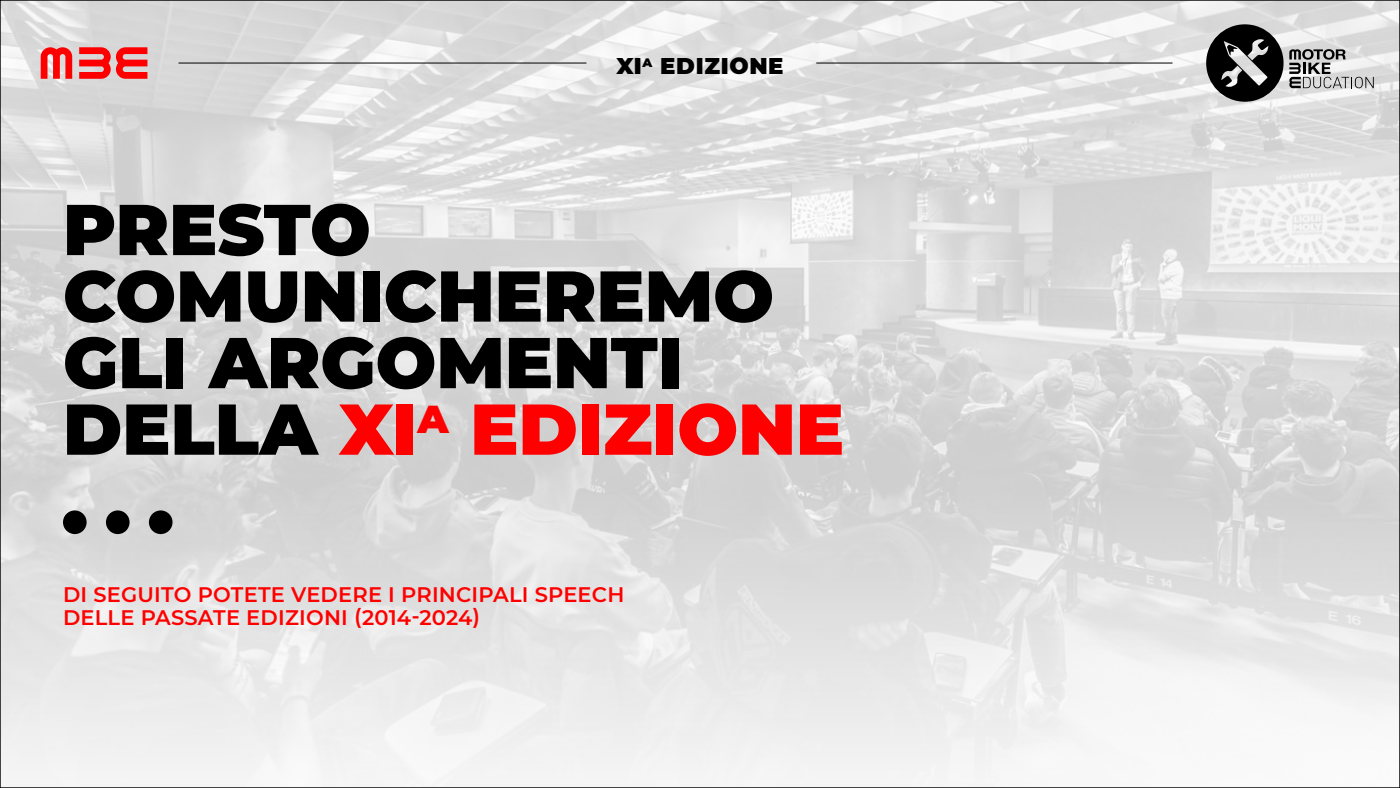
<style>
.page{position:relative;width:1400px;height:788px;background:#fff}
.page>*{position:absolute;margin:0;border:0;box-sizing:border-box;transform-origin:0 0}
.t1{font:900 71.75px "Montserrat";color:#000}
.t2{font:900 71.75px "Montserrat";color:#f00}
.t3{font:900 22.75px "Montserrat";letter-spacing:.03em;color:#000}
.t4{font:600 21px "Montserrat";letter-spacing:.01em;color:#f00}
.s1{color:#000}
</style>
<div class="page">
<img style="left:2px;top:2px;width:1396px;height:777px">
<svg style="left:1206px;top:24px;width:168px;height:78px"></svg>
<svg style="left:41px;top:47px;width:31px;height:32px"></svg>
<svg style="left:79px;top:47px;width:68px;height:32px"></svg>
<hr style="left:178px;top:63px;width:408px;height:1px;background:#000">
<hr style="left:816px;top:63px;width:356px;height:1px;background:#000">
<div style="left:63px;top:510px;width:24px;height:24px;background:#000;border-radius:50%"></div>
<div style="left:106px;top:510px;width:24px;height:24px;background:#000;border-radius:50%"></div>
<div style="left:149px;top:510px;width:24px;height:24px;background:#000;border-radius:50%"></div>
<p class="t3" style="left:616px;top:48px;width:169px">XI<sup>A</sup> EDIZIONE</p>
<p class="t1" style="left:63px;top:176px;width:309px">PRESTO</p>
<p class="t1" style="left:63px;top:242px;width:713px">COMUNICHEREMO</p>
<p class="t1" style="left:63px;top:309px;width:621px">GLI ARGOMENTI</p>
<p class="t2" style="left:63px;top:375px;width:783px"><span class="s1">DELLA</span> XI<sup>A</sup> EDIZIONE</p>
<p class="t4" style="left:63px;top:579px;width:563px">DI SEGUITO POTETE VEDERE I PRINCIPALI SPEECH</p>
<p class="t4" style="left:63px;top:602px;width:419px">DELLE PASSATE EDIZIONI (2014-2024)</p>
</div>
